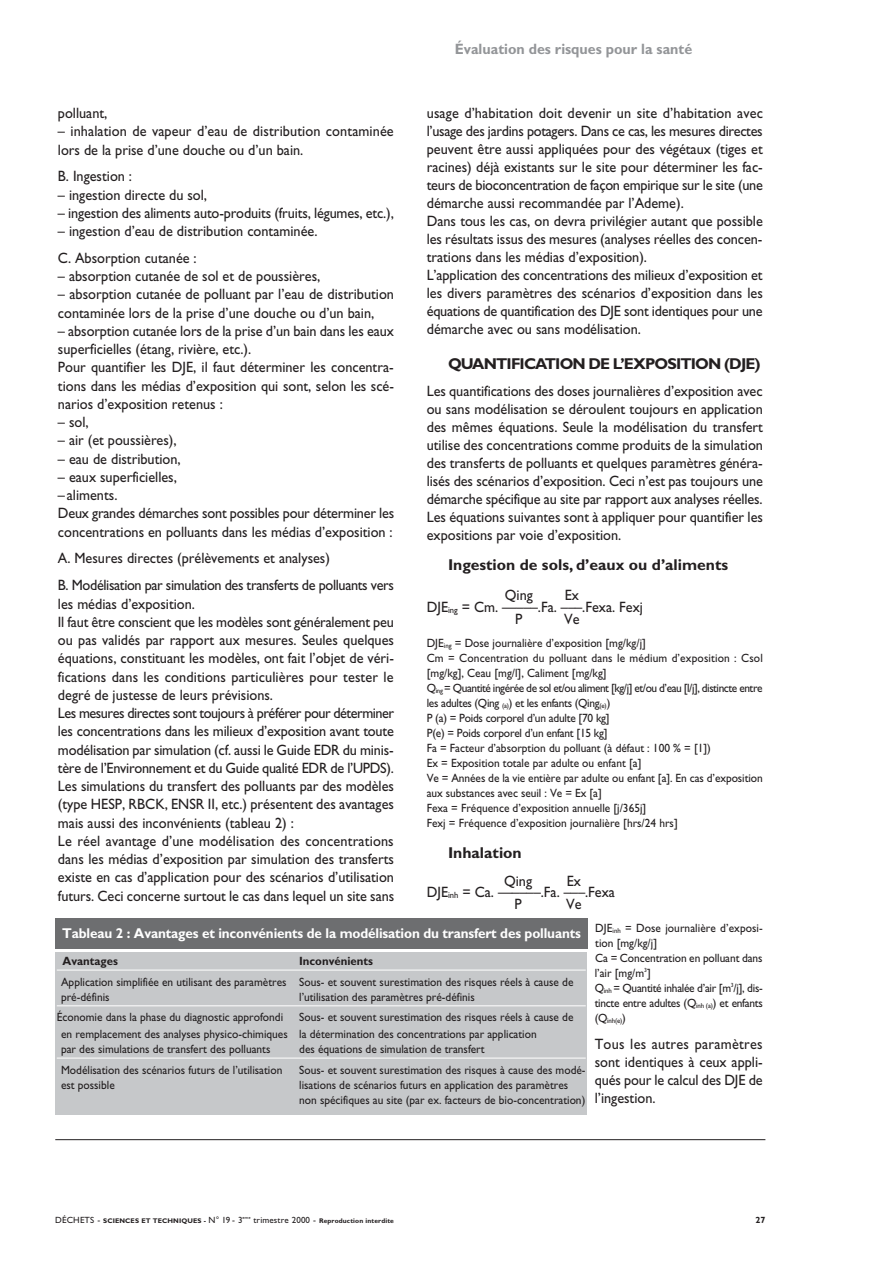
<style>
.page{position:relative;width:893px;height:1263px;background:#fff}
.page>*{position:absolute;margin:0;border:0;box-sizing:border-box;transform-origin:0 0}
.t1{font:700 15.75px "Gill Sans";color:#231f20}
.t2{font:700 15.75px "Gill Sans";letter-spacing:-.055em;color:#231f20}
.t3{font:15px/18.3px "Gill Sans";color:#231f20;scale:.95 1}
.t4{font:15px/26.7px "Gill Sans";letter-spacing:-.025em;color:#231f20;scale:.95 1}
.t5{font:700 15px "Gill Sans";color:#939598;scale:.95 1}
.t6{font:700 14.25px "Gill Sans";letter-spacing:-.01em;color:#fff;scale:.95 1}
.t7{font:12px/15px "Gill Sans";color:#231f20;scale:.95 1}
.t8{font:700 12px "Gill Sans";color:#231f20;scale:.95 1}
.t9{font:700 9px "Gill Sans";color:#231f20}
.t10{font:7.2px "Gill Sans";color:#231f20;scale:.95 1}
.t11{font:700 6.75px "Gill Sans";letter-spacing:.015em;color:#231f20}
.s1{font-size:9px}
.s2{font-size:7.2px}
.s3{font-size:12px}
.s4{font-weight:400;font-size:9px}
</style>
<div class="page">
<hr style="left:55px;top:1139px;width:710px;height:1px;background:#231f20">
<div style="left:55px;top:952px;width:532px;height:162px;background:#c6c8ca"></div>
<hr style="left:57px;top:970px;width:529px;height:1px;background:#fff">
<hr style="left:57px;top:1005px;width:529px;height:1px;background:#fff">
<hr style="left:57px;top:1058px;width:529px;height:1px;background:#fff">
<div style="left:55px;top:918px;width:533px;height:31px;background:#6d6e70"></div>
<p class="t3" style="left:58px;top:105px;width:54px">polluant,</p>
<p class="t3" style="left:58px;top:124px;width:355px">– inhalation de vapeur d’eau de distribution contaminée lors de la prise d’une douche ou d’un bain.</p>
<p class="t3" style="left:58px;top:169px;width:80px">B. Ingestion :</p>
<p class="t3" style="left:58px;top:187px;width:158px">– ingestion directe du sol,</p>
<p class="t3" style="left:58px;top:205px;width:355px">– ingestion des aliments auto-produits (fruits, légumes, etc.),</p>
<p class="t3" style="left:58px;top:219px;width:275px;line-height:26.7px">– ingestion d’eau de distribution contaminée.<br>C. Absorption cutanée :</p>
<p class="t3" style="left:58px;top:269px;width:278px">– absorption cutanée de sol et de poussières,</p>
<p class="t3" style="left:58px;top:287px;width:355px">– absorption cutanée de polluant par l’eau de distribution contaminée lors de la prise d’une douche ou d’un bain,</p>
<p class="t3" style="left:58px;top:323px;width:355px">– absorption cutanée lors de la prise d’un bain dans les eaux superficielles (étang, rivière, etc.).<br>Pour quantifier les DJE, il faut déterminer les concentra&shy;tions dans les médias d’exposition qui sont, selon les scé&shy;narios d’exposition retenus :</p>
<p class="t3" style="left:58px;top:415px;width:34px">– sol,</p>
<p class="t3" style="left:58px;top:433px;width:126px">– air (et poussières),</p>
<p class="t3" style="left:58px;top:451px;width:131px">– eau de distribution,</p>
<p class="t3" style="left:58px;top:469px;width:127px">– eaux superficielles,</p>
<p class="t3" style="left:58px;top:488px;width:355px">– aliments.<br>Deux grandes démarches sont possibles pour déterminer les concentrations en polluants dans les médias d’exposition :</p>
<p class="t4" style="left:58px;top:547px;width:355px">A. Mesures directes (prélèvements et analyses)<br>B. Modélisation par simulation des transferts de polluants vers</p>
<p class="t3" style="left:58px;top:596px;width:355px">les médias d’exposition.<br>Il faut être conscient que les modèles sont généralement peu ou pas validés par rapport aux mesures. Seules quelques équations, constituant les modèles, ont fait l’objet de véri&shy;fications dans les conditions particulières pour tester le degré de justesse de leurs prévisions.<br>Les mesures directes sont toujours à préférer pour déterminer les concentrations dans les milieux d’exposition avant toute modélisation par simulation (cf. aussi le Guide EDR du minis&shy;tère de l’Environnement et du Guide qualité EDR de l’UPDS).<br>Les simulations du transfert des polluants par des modèles (type HESP, RBCK, ENSR II, etc.) présentent des avantages mais aussi des inconvénients (tableau 2) :<br>Le réel avantage d’une modélisation des concentrations dans les médias d’exposition par simulation des transferts existe en cas d’application pour des scénarios d’utilisation futurs. Ceci concerne surtout le cas dans lequel un site sans</p>
<p class="t5" style="left:455px;top:44px;width:252px">Évaluation des risques pour la santé</p>
<p class="t3" style="left:427px;top:106px;width:355px">usage d’habitation doit devenir un site d’habitation avec l’usage des jardins potagers. Dans ce cas, les mesures directes peuvent être aussi appliquées pour des végétaux (tiges et racines) déjà existants sur le site pour déterminer les fac&shy;teurs de bioconcentration de façon empirique sur le site (une démarche aussi recommandée par l’Ademe).<br>Dans tous les cas, on devra privilégier autant que possible les résultats issus des mesures (analyses réelles des concen&shy;trations dans les médias d’exposition).<br>L’application des concentrations des milieux d’exposition et les divers paramètres des scénarios d’exposition dans les équations de quantification des DJE sont identiques pour une démarche avec ou sans modélisation.</p>
<p class="t2" style="left:448px;top:358px;width:314px">QUANTIFICATION DE L’EXPOSITION (DJE)</p>
<p class="t3" style="left:427px;top:383px;width:355px;text-align:justify">Les quantifications des doses journalières d’exposition avec ou sans modélisation se déroulent toujours en application des mêmes équations. Seule la modélisation du transfert utilise des concentrations comme produits de la simulation des transferts de polluants et quelques paramètres généra&shy;lisés des scénarios d’exposition. Ceci n’est pas toujours une démarche spécifique au site par rapport aux analyses réelles.<br>Les équations suivantes sont à appliquer pour quantifier les expositions par voie d’exposition.</p>
<p class="t1" style="left:448px;top:560px;width:282px">Ingestion de sols, d’eaux ou d’aliments</p>
<p class="t3" style="left:505px;top:587px;width:31px">Qing</p>
<p class="t3" style="left:565px;top:587px;width:16px">Ex</p>
<p class="t3" style="left:427px;top:599px;width:229px">DJE<span class="s1">ing</span> = Cm. —–––.Fa. –––.Fexa. Fexj</p>
<p class="t3" style="left:515px;top:611px;width:9px">P</p>
<p class="t3" style="left:564px;top:611px;width:18px">Ve</p>
<p class="t7" style="left:427px;top:637px;width:355px">DJE<span class="s2">ing</span> = Dose journalière d’exposition [mg/kg/j]<br>Cm = Concentration du polluant dans le médium d’exposition : Csol [mg/kg], Ceau [mg/l], Caliment [mg/kg]<br>Q<span class="s2">ing</span> = Quantité ingérée de sol et/ou aliment [kg/j] et/ou d’eau [l/j], distincte entre les adultes (Qing <span class="s2">(a)</span>) et les enfants (Qing<span class="s2">(e)</span>)<br>P (a) = Poids corporel d’un adulte [70 kg]<br>P(e) = Poids corporel d’un enfant [15 kg]<br>Fa = Facteur d’absorption du polluant (à défaut : 100 % = [1])<br>Ex = Exposition totale par adulte ou enfant [a]<br>Ve = Années de la vie entière par adulte ou enfant [a]. En cas d’exposition aux substances avec seuil : Ve = Ex [a]<br>Fexa = Fréquence d’exposition annuelle [j/365j]<br>Fexj = Fréquence d’exposition journalière [hrs/24 hrs]</p>
<p class="t1" style="left:448px;top:847px;width:75px">Inhalation</p>
<p class="t3" style="left:504px;top:874px;width:31px">Qing</p>
<p class="t3" style="left:567px;top:874px;width:16px">Ex</p>
<p class="t3" style="left:427px;top:887px;width:200px;line-height:12px;text-align:center">DJE<span class="s1">inh</span> = Ca. —––––.Fa. –––.Fexa<br>P</p>
<p class="t3" style="left:566px;top:896px;width:18px">Ve</p>
<p class="t6" style="left:62px;top:928px;width:547px">Tableau 2 : Avantages et inconvénients de la modélisation du transfert des polluants</p>
<p class="t8" style="left:62px;top:956px;width:60px">Avantages</p>
<p class="t8" style="left:299px;top:956px;width:79px">Inconvénients</p>
<p class="t7" style="left:61px;top:975px;width:541px">Application simplifiée en utilisant des paramètres Sous- et souvent surestimation des risques réels à cause de pré-définis</p>
<p class="t7" style="left:299px;top:990px;width:186px">l’utilisation des paramètres pré-définis</p>
<p class="t7" style="left:57px;top:1011px;width:240px">Économie dans la phase du diagnostic approfondi</p>
<p class="t7" style="left:61px;top:1010px;width:541px;line-height:16.5px;text-indent:238px">Sous- et souvent surestimation des risques réels à cause de en remplacement des analyses physico-chimiques la détermination des concentrations par application</p>
<p class="t7" style="left:61px;top:1042px;width:222px">par des simulations de transfert des polluants</p>
<p class="t7" style="left:299px;top:1042px;width:197px">des équations de simulation de transfert</p>
<p class="t7" style="left:61px;top:1063px;width:235px">Modélisation des scénarios futurs de l’utilisation</p>
<p class="t7" style="left:299px;top:1063px;width:303px">Sous- et souvent surestimation des risques à cause des modé-</p>
<p class="t7" style="left:61px;top:1078px;width:58px">est possible</p>
<p class="t7" style="left:299px;top:1078px;width:303px">lisations de scénarios futurs en application des paramètres non spécifiques au site (par ex. facteurs de bio-concentration)</p>
<p class="t7" style="left:595px;top:922px;width:178px">DJE<span class="s2">inh</span> = Dose journalière d’exposi&shy;tion [mg/kg/j]<br>Ca = Concentration en polluant dans l’air [mg/m<sup>3</sup>]<br>Q<span class="s2">inh</span> = Quantité inhalée d’air [m<sup>3</sup>/j], dis&shy;tincte entre adultes (Q<span class="s2">inh (a)</span>) et enfants</p>
<p class="t10" style="left:595px;top:1018px;width:34px"><span class="s3">(Q</span>inh(e)<span class="s3">)</span></p>
<p class="t3" style="left:595px;top:1036px;width:178px;text-align:justify">Tous les autres paramètres sont identiques à ceux appli&shy;qués pour le calcul des DJE de l’ingestion.</p>
<p class="t11" style="left:55px;top:1219px;width:340px"><span class="s4">DÉCHETS -</span> SCIENCES ET TECHNIQUES - <span class="s4">N° 19 - 3</span><sup>eme</sup> <span class="s4">trimestre 2000 -</span> Reproduction interdite</p>
<p class="t9" style="left:755px;top:1217px;width:11px">27</p>
</div>
